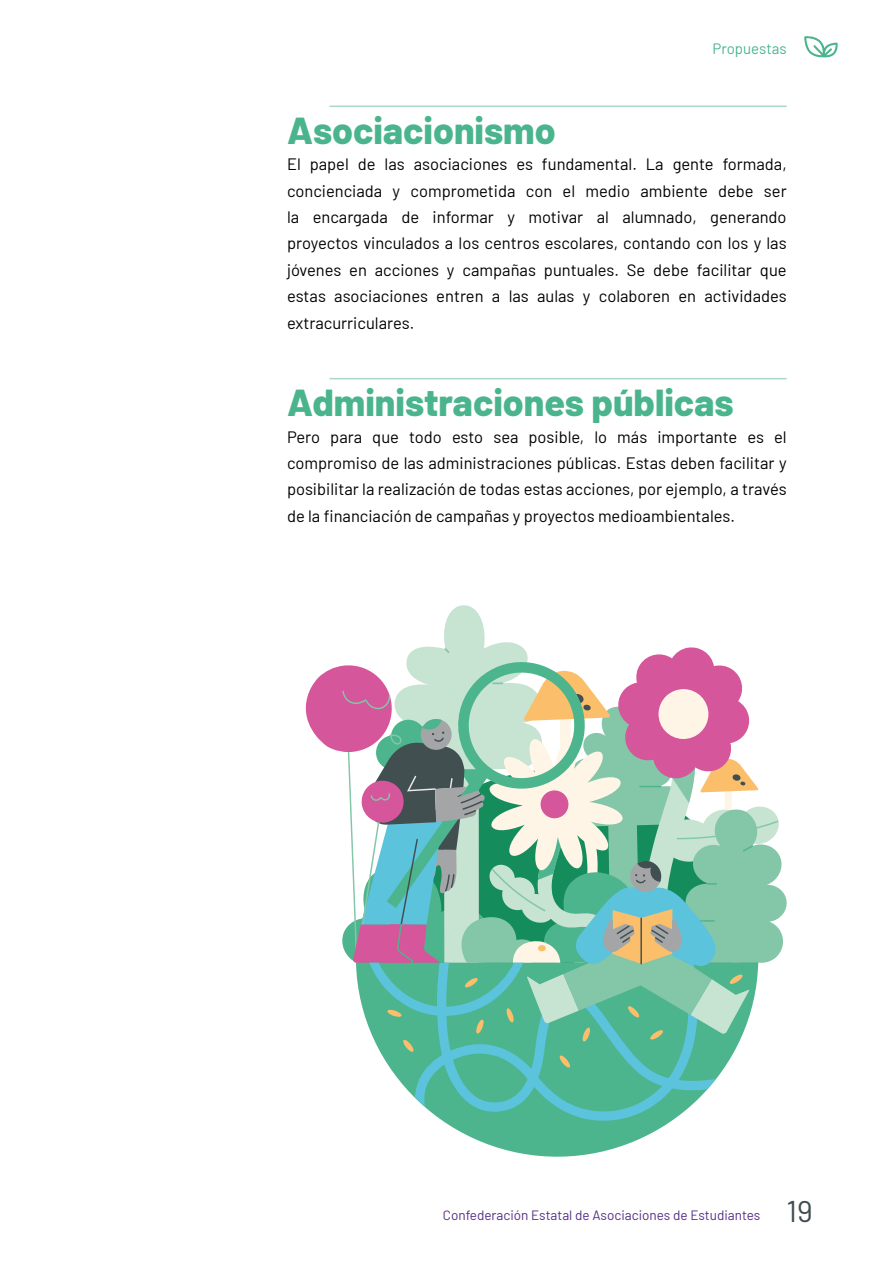
<style>
.page{position:relative;width:893px;height:1263px;background:#fff}
.page>*{position:absolute;margin:0;border:0;box-sizing:border-box;transform-origin:0 0}
.Titulo_03{font:800 37.5px "Barlow";color:#4ab58d}
.t1{font:30px "Barlow";color:#3f4d4f}
.Texto{font:16.5px/26.4px "Barlow";color:#000;text-align:justify}
.t2{font:15px "Barlow";color:#4ab58d}
.t3{font:13.5px "Barlow";color:#572e87}
</style>
<div class="page">
<hr style="left:330px;top:106px;width:457px;height:1px;background:#abd7c4">
<hr style="left:330px;top:378px;width:457px;height:1px;background:#abd7c4">
<svg style="left:447px;top:1068px;width:277px;height:89px"></svg>
<svg style="left:444px;top:605px;width:75px;height:40px"></svg>
<svg style="left:390px;top:1068px;width:326px;height:56px;background:#67c1ac"></svg>
<svg style="left:305px;top:645px;width:482px;height:423px"></svg>
<svg style="left:804px;top:36px;width:34px;height:22px"></svg>
<p class="t2" style="left:712px;top:38px;width:76px">Propuestas</p>
<p class="Titulo_03" style="left:287px;top:102px;width:270px">Asociacionismo</p>
<p class="Texto" style="left:287px;top:150px;width:501px">El papel de las asociaciones es fundamental. La gente formada, concienciada y comprometida con el medio ambiente debe ser la encargada de informar y motivar al alumnado, generando proyectos vinculados a los centros escolares, contando con los y las jóvenes en acciones y campañas puntuales. Se debe facilitar que estas asociaciones entren a las aulas y colaboren en actividades extracurriculares.</p>
<p class="Titulo_03" style="left:287px;top:375px;width:448px">Administraciones públicas</p>
<p class="Texto" style="left:287px;top:422px;width:501px">Pero para que todo esto sea posible, lo más importante es el compromiso de las administraciones públicas. Estas deben facilitar y posibilitar la realización de todas estas acciones, por ejemplo, a través de la financiación de campañas y proyectos medioambientales.</p>
<p class="t3" style="left:443px;top:1205px;width:319px">Confederación Estatal de Asociaciones de Estudiantes</p>
<h2 class="t1" style="left:787px;top:1189px;width:28px">19</h2>
</div>
